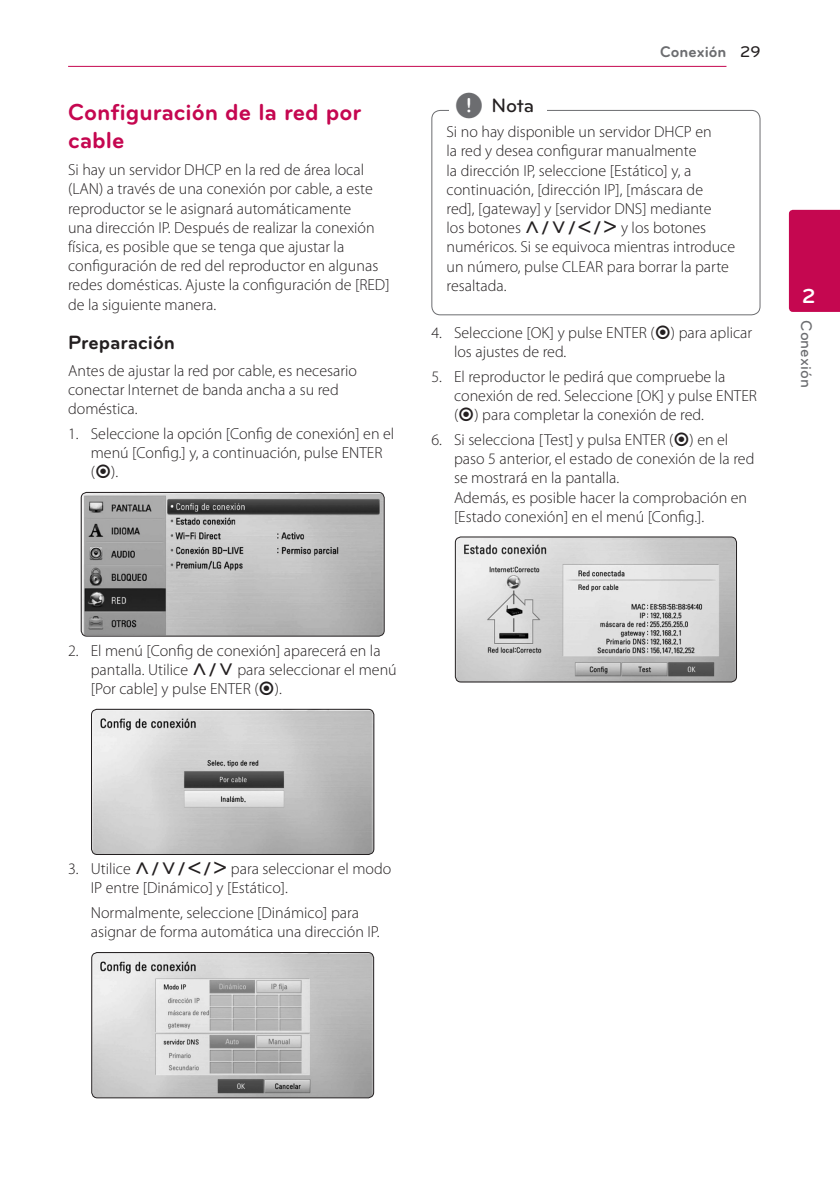
<style>
.page{position:relative;width:840px;height:1191px;background:#fff}
.page>*{position:absolute;margin:0;border:0;box-sizing:border-box;transform-origin:0 0}
.Title_2{font:700 24px/28px "Bryant LG";color:#c50750}
.t1{font:700 21px "Bryant LG";color:#fff}
.Title_3{font:700 20px "Bryant LG";color:#231f20}
.t2{font:500 20px "Bryant LG";color:#231f20}
.Content_text_Light{font:300 16px/19.2px "Myriad Pro";color:#231f20}
.Content_text_Num{font:300 16px/19.2px "Myriad Pro";color:#231f20}
.t3{font:700 16px "Bryant LG";color:#6c6d70}
.t4{font:500 16px "Bryant LG";color:#6c6d70}
.s1{font-family:"UPSYS Common";font-weight:400}
.s2{font-family:"UPSYS Common";font-weight:400;font-size:30px;color:#6c6d70}
.s3{font-weight:500;color:#231f20}
</style>
<div class="page">
<hr style="left:68px;top:66px;width:658px;height:1px;background:#c50750">
<div style="left:788px;top:210px;width:51px;height:102px;background:#c50750"></div>
<img style="left:81px;top:492px;width:303px;height:144px">
<div style="left:81px;top:492px;width:303px;height:144px;border:1px solid #231f20;border-radius:6px"></div>
<img style="left:91px;top:709px;width:282px;height:145px">
<div style="left:91px;top:709px;width:283px;height:146px;border:1px solid #231f20;border-radius:6px"></div>
<img style="left:92px;top:952px;width:281px;height:145px">
<div style="left:91px;top:952px;width:283px;height:146px;border:1px solid #231f20;border-radius:6px"></div>
<div style="left:431px;top:110px;width:329px;height:205px;border:1px solid #6c6d70;border-radius:9px"></div>
<div style="left:449px;top:102px;width:97px;height:20px;background:#fff"></div>
<img style="left:456px;top:537px;width:280px;height:145px">
<div style="left:454px;top:536px;width:282px;height:146px;border:1px solid #231f20;border-radius:6px"></div>
<p class="Title_2" style="left:68px;top:98px;width:294px">Configuración de la red por cable</p>
<p class="Content_text_Light" style="left:68px;top:160px;width:323px">Si hay un servidor DHCP en la red de área local (LAN) a través de una conexión por cable, a este reproductor se le asignará automáticamente<br>una dirección IP. Después de realizar la conexión física, es posible que se tenga que ajustar la configuración de red del reproductor en algunas redes domésticas. Ajuste la configuración de [RED] de la siguiente manera.</p>
<p class="Title_3" style="left:68px;top:330px;width:108px">Preparación</p>
<p class="Content_text_Light" style="left:68px;top:360px;width:290px">Antes de ajustar la red por cable, es necesario conectar Internet de banda ancha a su red doméstica.</p>
<p class="Content_text_Num" style="left:91px;top:424px;width:305px;text-indent:-23px">1. Seleccione la opción [Config de conexión] en el menú [Config.] y, a continuación, pulse ENTER (<span class="s1">b</span>).</p>
<p class="t2" style="left:454px;top:93px;width:81px"><span class="s2">,</span> Nota</p>
<p class="t3" style="left:659px;top:42px;width:102px">Conexión <span class="s3">29</span></p>
<p class="Content_text_Light" style="left:446px;top:122px;width:290px">Si no hay disponible un servidor DHCP en<br>la red y desea configurar manualmente<br>la dirección IP, seleccione [Estático] y, a continuación, [dirección IP], [máscara de<br>red], [gateway] y [servidor DNS] mediante<br>los botones <span class="s1">W/S/A/D</span> y los botones numéricos. Si se equivoca mientras introduce un número, pulse CLEAR para borrar la parte resaltada.</p>
<p class="Content_text_Num" style="left:454px;top:322px;width:299px;text-indent:-23px">4. Seleccione [OK] y pulse ENTER (<span class="s1">b</span>) para aplicar los ajustes de red.</p>
<p class="Content_text_Num" style="left:454px;top:366px;width:304px;text-indent:-23px">5. El reproductor le pedirá que compruebe la conexión de red. Seleccione [OK] y pulse ENTER (<span class="s1">b</span>) para completar la conexión de red.</p>
<p class="Content_text_Num" style="left:454px;top:430px;width:302px;text-indent:-23px">6. Si selecciona [Test] y pulsa ENTER (<span class="s1">b</span>) en el paso 5 anterior, el estado de conexión de la red se mostrará en la pantalla.<br>Además, es posible hacer la comprobación en [Estado conexión] en el menú [Config.].</p>
<h2 class="t1" style="left:801px;top:283px;width:15px">2</h2>
<p class="t4" style="left:815px;top:320px;width:69px;rotate:90deg">Conexión</p>
<p class="Content_text_Num" style="left:91px;top:640px;width:307px;text-indent:-23px">2. El menú [Config de conexión] aparecerá en la pantalla. Utilice <span class="s1">W/S</span> para seleccionar el menú [Por cable] y pulse ENTER (<span class="s1">b</span>).</p>
<p class="Content_text_Num" style="left:91px;top:859px;width:302px;text-indent:-23px">3. Utilice <span class="s1">W/S/A/D</span> para seleccionar el modo<br>IP entre [Dinámico] y [Estático].</p>
<p class="Content_text_Num" style="left:91px;top:903px;width:290px">Normalmente, seleccione [Dinámico] para asignar de forma automática una dirección IP.</p>
</div>
